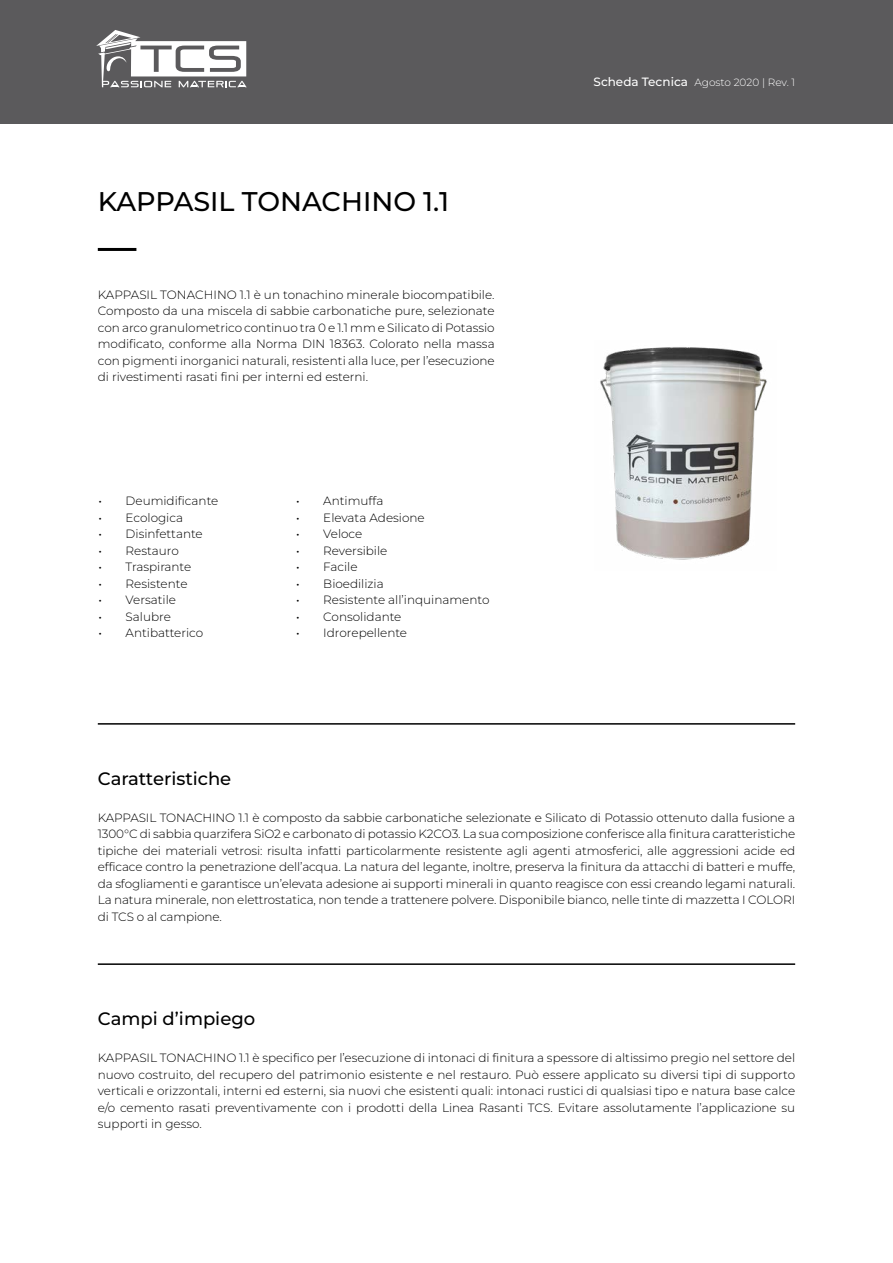
<style>
.page{position:relative;width:893px;height:1263px;background:#fff}
.page>*{position:absolute;margin:0;border:0;box-sizing:border-box;transform-origin:0 0}
.t1{font:100 27px "Montserrat";color:#000}
.t2{font:100 18px "Montserrat";color:#000}
.t3{font:300 12px/16.5px "Montserrat";color:#000;text-align:justify}
.t4{font:300 10.5px "Montserrat";color:#fff}
.s1{font-weight:100}
.s2{font-weight:100;font-size:12px}
</style>
<div class="page">
<div style="left:0;top:0;width:893px;height:123px;background:#5b5a5c"></div>
<hr style="left:98px;top:248px;width:38px;height:3px;background:#000">
<hr style="left:98px;top:723px;width:697px;height:2px;background:#000">
<hr style="left:98px;top:963px;width:697px;height:2px;background:#000">
<svg style="left:96px;top:30px;width:151px;height:57px"></svg>
<img style="left:600px;top:347px;width:167px;height:213px">
<h1 class="t1" style="left:98px;top:184px;width:353px">KAPPASIL TONACHINO 1.1</h1>
<p class="t3" style="left:98px;top:286px;width:398px">KAPPASIL TONACHINO 1.1 è un tonachino minerale biocompatibile.<br>Composto da una miscela di sabbie carbonatiche pure, selezionate con arco granulometrico continuo tra 0 e 1.1 mm e Silicato di Potassio modificato, conforme alla Norma DIN 18363. Colorato nella massa con pigmenti inorganici naturali, resistenti alla luce, per l’esecuzione di rivestimenti rasati fini per interni ed esterni.</p>
<p class="t3" style="left:99px;top:492px;width:121px"><span class="s1">•</span> Deumidificante</p>
<p class="t3" style="left:99px;top:509px;width:86px"><span class="s1">•</span> Ecologica</p>
<p class="t3" style="left:99px;top:525px;width:106px"><span class="s1">•</span> Disinfettante</p>
<p class="t3" style="left:99px;top:542px;width:82px"><span class="s1">•</span> Restauro</p>
<p class="t3" style="left:99px;top:558px;width:94px"><span class="s1">•</span> Traspirante</p>
<p class="t3" style="left:99px;top:575px;width:90px"><span class="s1">•</span> Resistente</p>
<p class="t3" style="left:99px;top:591px;width:79px"><span class="s1">•</span> Versatile</p>
<p class="t3" style="left:99px;top:608px;width:74px"><span class="s1">•</span> Salubre</p>
<p class="t3" style="left:99px;top:624px;width:106px"><span class="s1">•</span> Antibatterico</p>
<h2 class="t2" style="left:98px;top:766px;width:135px">Caratteristiche</h2>
<p class="t3" style="left:296px;top:492px;width:89px"><span class="s1">•</span> Antimuffa</p>
<p class="t3" style="left:296px;top:509px;width:130px"><span class="s1">•</span> Elevata Adesione</p>
<p class="t3" style="left:296px;top:525px;width:68px"><span class="s1">•</span> Veloce</p>
<p class="t3" style="left:296px;top:542px;width:93px"><span class="s1">•</span> Reversibile</p>
<p class="t3" style="left:296px;top:558px;width:63px"><span class="s1">•</span> Facile</p>
<p class="t3" style="left:296px;top:575px;width:89px"><span class="s1">•</span> Bioedilizia</p>
<p class="t3" style="left:296px;top:591px;width:195px"><span class="s1">•</span> Resistente all’inquinamento</p>
<p class="t3" style="left:296px;top:608px;width:107px"><span class="s1">•</span> Consolidante</p>
<p class="t3" style="left:296px;top:624px;width:112px"><span class="s1">•</span> Idrorepellente</p>
<p class="t4" style="left:594px;top:75px;width:203px"><span class="s2">Scheda Tecnica</span> Agosto 2020 | Rev. 1</p>
<p class="t3" style="left:98px;top:809px;width:699px">KAPPASIL TONACHINO 1.1 è composto da sabbie carbonatiche selezionate e Silicato di Potassio ottenuto dalla fusione a 1300°C di sabbia quarzifera SiO2 e carbonato di potassio K2CO3. La sua composizione conferisce alla finitura caratteristiche tipiche dei materiali vetrosi: risulta infatti particolarmente resistente agli agenti atmosferici, alle aggressioni acide ed efficace contro la penetrazione dell’acqua. La natura del legante, inoltre, preserva la finitura da attacchi di batteri e muffe, da sfogliamenti e garantisce un’elevata adesione ai supporti minerali in quanto reagisce con essi creando legami naturali.<br>La natura minerale, non elettrostatica, non tende a trattenere polvere. Disponibile bianco, nelle tinte di mazzetta I COLORI di TCS o al campione.</p>
<h2 class="t2" style="left:98px;top:1007px;width:159px">Campi d’impiego</h2>
<p class="t3" style="left:98px;top:1049px;width:699px">KAPPASIL TONACHINO 1.1 è specifico per l’esecuzione di intonaci di finitura a spessore di altissimo pregio nel settore del nuovo costruito, del recupero del patrimonio esistente e nel restauro. Può essere applicato su diversi tipi di supporto verticali e orizzontali, interni ed esterni, sia nuovi che esistenti quali: intonaci rustici di qualsiasi tipo e natura base calce e/o cemento rasati preventivamente con i prodotti della Linea Rasanti TCS. Evitare assolutamente l’applicazione su supporti in gesso.</p>
</div>
